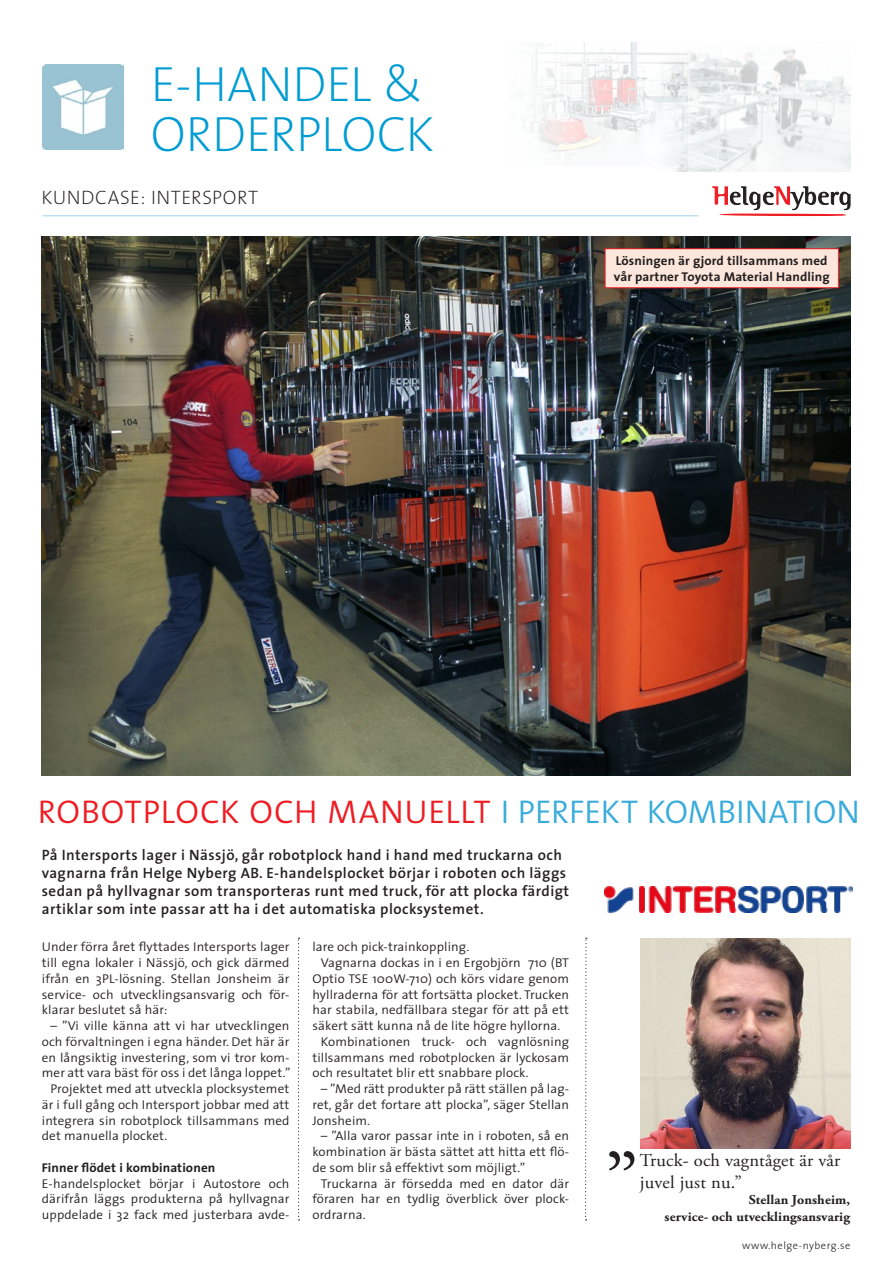
<style>
.page{position:relative;width:893px;height:1263px;background:#fff}
.page>*{position:absolute;margin:0;border:0;box-sizing:border-box;transform-origin:0 0}
.t1{font:83.1px "Adobe Garamond Pro";color:#231f20}
.t2{font:200 49.95px/49.9px "The Sans";letter-spacing:-.005em;color:#009cd2}
.THA_SANS_TUNNT{font:33px "The Sans Semi Light Caps";letter-spacing:.01em;color:#ee1d23}
.t3{font:200 19.5px "The Sans";letter-spacing:.025em;color:#231f20}
.t4{font:18px/21.6px "Adobe Garamond Pro";letter-spacing:.01em;color:#231f20}
.t5{font:600 15px/18px "The Sans";letter-spacing:.03em;color:#231f20}
.t6{font:700 13.5px "Adobe Garamond Pro";letter-spacing:.01em;color:#231f20}
.t7{font:300 12.75px/15.8px "The Sans";letter-spacing:.01em;color:#231f20;text-align:justify}
.t8{font:700 12.75px "The Sans";letter-spacing:.01em;color:#231f20}
.Ingress_mini{font:300 10.5px "The Sans";letter-spacing:.05em;color:#231f20}
.s1{color:#39acda}
</style>
<div class="page">
<hr style="left:43px;top:216px;width:655px;height:1px;background:#a1d0eb">
<svg style="left:298px;top:938px;width:2px;height:282px"></svg>
<svg style="left:585px;top:938px;width:2px;height:282px"></svg>
<img style="left:530px;top:43px;width:119px;height:109px">
<img style="left:649px;top:49px;width:201px;height:123px">
<img style="left:43px;top:65px;width:80px;height:84px">
<svg style="left:712px;top:187px;width:138px;height:29px"></svg>
<img style="left:605px;top:887px;width:247px;height:25px">
<img style="left:641px;top:939px;width:210px;height:209px">
<img style="left:41px;top:236px;width:810px;height:540px">
<div style="left:605px;top:249px;width:233px;height:39px;background:#fde7dc"></div>
<div style="left:605px;top:248px;width:234px;height:40px;border:1px solid #ee1d23"></div>
<p class="t2" style="left:151px;top:58px;width:285px">E-HANDEL &amp;<br>ORDERPLOCK</p>
<p class="t3" style="left:41px;top:181px;width:218px">KUNDCASE: INTERSPORT</p>
<p class="t8" style="left:616px;top:250px;width:213px">Lösningen är gjord tillsammans med</p>
<p class="t8" style="left:614px;top:266px;width:217px">vår partner Toyota Material Handling</p>
<p class="THA_SANS_TUNNT" style="left:38px;top:784px;width:824px">ROBOTPLOCK OCH MANUELLT <span class="s1">I PERFEKT KOMBINATION</span></p>
<p class="t5" style="left:42px;top:845px;width:529px">På Intersports lager i Nässjö, går robotplock hand i hand med truckarna och vagnarna från Helge Nyberg AB. E-handelsplocket börjar i roboten och läggs sedan på hyllvagnar som transporteras runt med truck, för att plocka färdigt artiklar som inte passar att ha i det automatiska plocksystemet.</p>
<p class="t7" style="left:42px;top:939px;width:249px">Under förra året flyttades Intersports lager till egna lokaler i Nässjö, och gick därmed ifrån en 3PL-lösning. Stellan Jonsheim är service- och utvecklingsansvarig och för&shy;klarar beslutet så här:</p>
<p class="t7" style="left:42px;top:1017px;width:250px;text-align:center">– ”Vi ville känna att vi har utvecklingen och förvaltningen i egna händer. Det här är en långsiktig investering, som vi tror kom&shy;mer att vara bäst för oss i det långa loppet.”</p>
<p class="t7" style="left:42px;top:1080px;width:249px;text-indent:9px">Projektet med att utveckla plocksystemet är i full gång och Intersport jobbar med att integrera sin robotplock tillsammans med det manuella plocket.</p>
<p class="t8" style="left:42px;top:1157px;width:175px">Finner flödet i kombinationen</p>
<p class="t7" style="left:42px;top:1175px;width:249px">E-handelsplocket börjar i Autostore och därifrån läggs produkterna på hyllvagnar uppdelade i 32 fack med justerbara avde-</p>
<p class="t7" style="left:312px;top:939px;width:158px">lare och pick-trainkoppling.</p>
<p class="t7" style="left:312px;top:954px;width:258px;text-indent:9px">Vagnarna dockas in i en Ergobjörn 710 (BT Optio TSE 100W-710) och körs vidare genom hyllraderna för att fortsätta plocket. Trucken har stabila, nedfällbara stegar för att på ett säkert sätt kunna nå de lite högre hyllorna.</p>
<p class="t7" style="left:312px;top:1033px;width:258px;text-indent:9px">Kombinationen truck- och vagnlösning tillsammans med robotplocken är lyckosam och resultatet blir ett snabbare plock.</p>
<p class="t7" style="left:312px;top:1080px;width:258px;text-indent:9px">– ”Med rätt produkter på rätt ställen på lag&shy;ret, går det fortare att plocka”, säger Stellan Jonsheim.</p>
<p class="t7" style="left:312px;top:1128px;width:258px;text-indent:9px">– ”Alla varor passar inte in i roboten, så en kombination är bästa sättet att hitta ett flö&shy;de som blir så effektivt som möjligt.”</p>
<p class="t7" style="left:312px;top:1175px;width:258px;text-indent:9px">Truckarna är försedda med en dator där föraren har en tydlig överblick över plock&shy;ordrarna.</p>
<p class="t1" style="left:604px;top:1133px;width:36px">”</p>
<p class="t4" style="left:640px;top:1150px;width:202px">Truck- och vagntåget är vår juvel just nu.”</p>
<p class="t6" style="left:749px;top:1192px;width:103px">Stellan Jonsheim,</p>
<p class="t6" style="left:665px;top:1208px;width:187px">service- och utvecklingsansvarig</p>
<p class="Ingress_mini" style="left:742px;top:1237px;width:110px">www.helge-nyberg.se</p>
</div>
